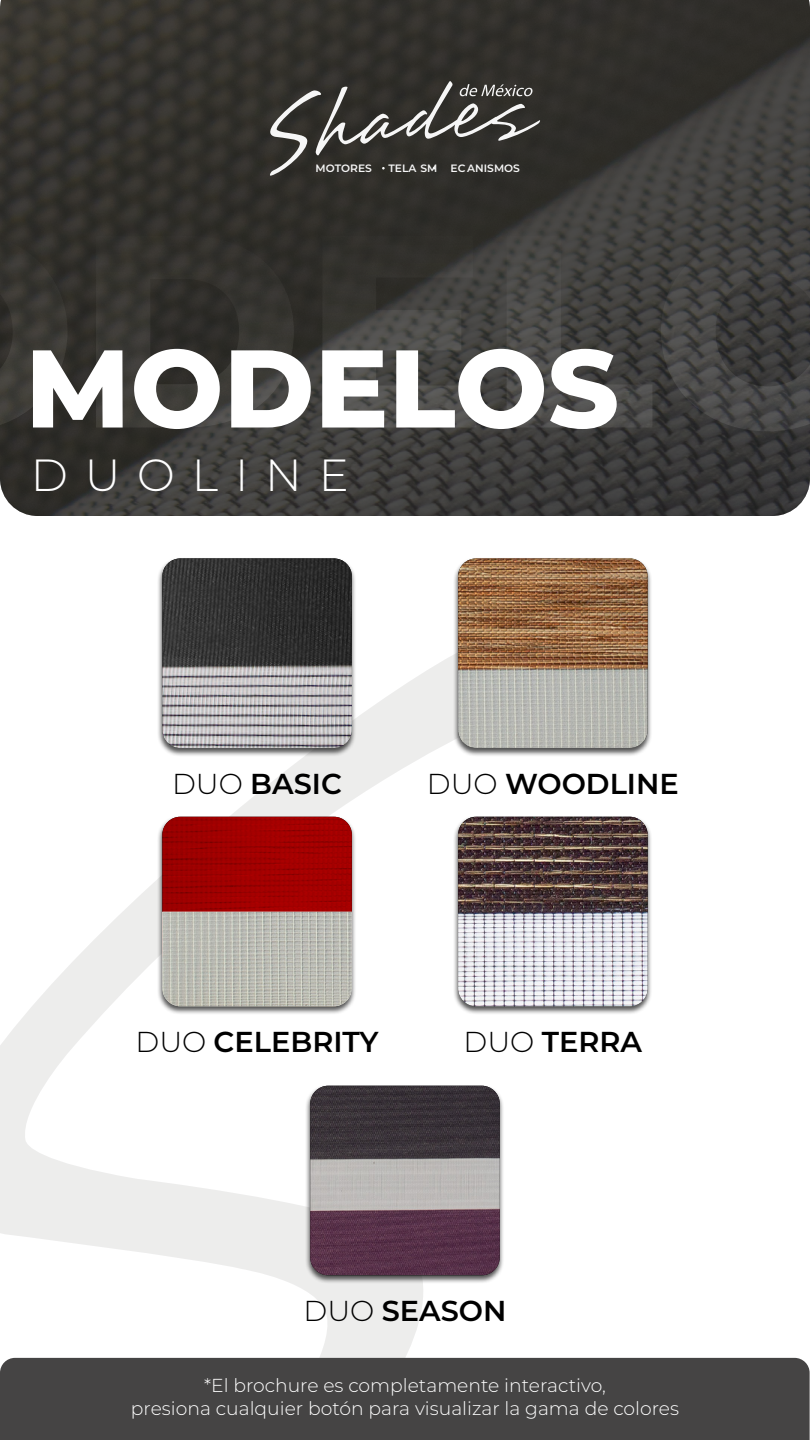
<style>
.page{position:relative;width:810px;height:1440px;background:#fff}
.page>*{position:absolute;margin:0;border:0;box-sizing:border-box;transform-origin:0 0}
.t1{font:800 274.05px "Montserrat";color:#fff}
.t2{font:800 110.18px "Montserrat";color:#fff}
.t3{font:300 45px "Montserrat";letter-spacing:.375em;color:#fff}
.t4{font:600 28.8px "Montserrat";color:#000}
.t5{font:300 18.75px/22.5px "Montserrat";color:#fff;text-align:center}
.t6{font:600 10.65px "Montserrat";color:#f6f6f6}
.s1{font-weight:300}
</style>
<div class="page">
<svg style="left:0;top:655px;width:604px;height:703px"></svg>
<div style="left:0;top:1358px;width:810px;height:82px;background:#454444"></div>
<img style="left:0;top:0;width:810px;height:516px">
<div style="left:157px;top:557px;width:200px;height:200px;background:#000;opacity:.68"></div>
<img style="left:162px;top:558px;width:190px;height:190px">
<div style="left:453px;top:557px;width:200px;height:200px;background:#000;opacity:.68"></div>
<img style="left:458px;top:558px;width:190px;height:190px">
<div style="left:157px;top:816px;width:200px;height:199px;background:#000;opacity:.68"></div>
<img style="left:162px;top:817px;width:190px;height:95px">
<div style="left:453px;top:816px;width:200px;height:199px;background:#000;opacity:.68"></div>
<img style="left:458px;top:817px;width:190px;height:189px">
<div style="left:305px;top:1085px;width:200px;height:199px;background:#000;opacity:.68"></div>
<img style="left:310px;top:1086px;width:190px;height:189px">
<svg style="left:268px;top:81px;width:272px;height:95px;background:#484743"></svg>
<img style="left:162px;top:912px;width:190px;height:94px">
<p class="t6" style="left:316px;top:160px;width:58px">MOTORES</p>
<p class="t6" style="left:388px;top:160px;width:133px">TELA SM EC ANISMOS</p>
<h1 class="t1" style="left:77px;top:129px;width:808px">DELO</h1>
<h2 class="t2" style="left:25px;top:308px;width:595px">MODELOS</h2>
<h3 class="t3" style="left:31px;top:444px;width:320px">DUOLINE</h3>
<h3 class="t4" style="left:172px;top:763px;width:171px"><span class="s1">DUO</span> BASIC</h3>
<h3 class="t4" style="left:427px;top:763px;width:253px"><span class="s1">DUO</span> WOODLINE</h3>
<h3 class="t4" style="left:136px;top:1022px;width:245px"><span class="s1">DUO</span> CELEBRITY</h3>
<h3 class="t4" style="left:464px;top:1022px;width:180px"><span class="s1">DUO</span> TERRA</h3>
<h3 class="t4" style="left:304px;top:1291px;width:204px"><span class="s1">DUO</span> SEASON</h3>
<p class="t5" style="left:131px;top:1374px;width:550px">*El brochure es completamente interactivo,<br>presiona cualquier botón para visualizar la gama de colores</p>
</div>
